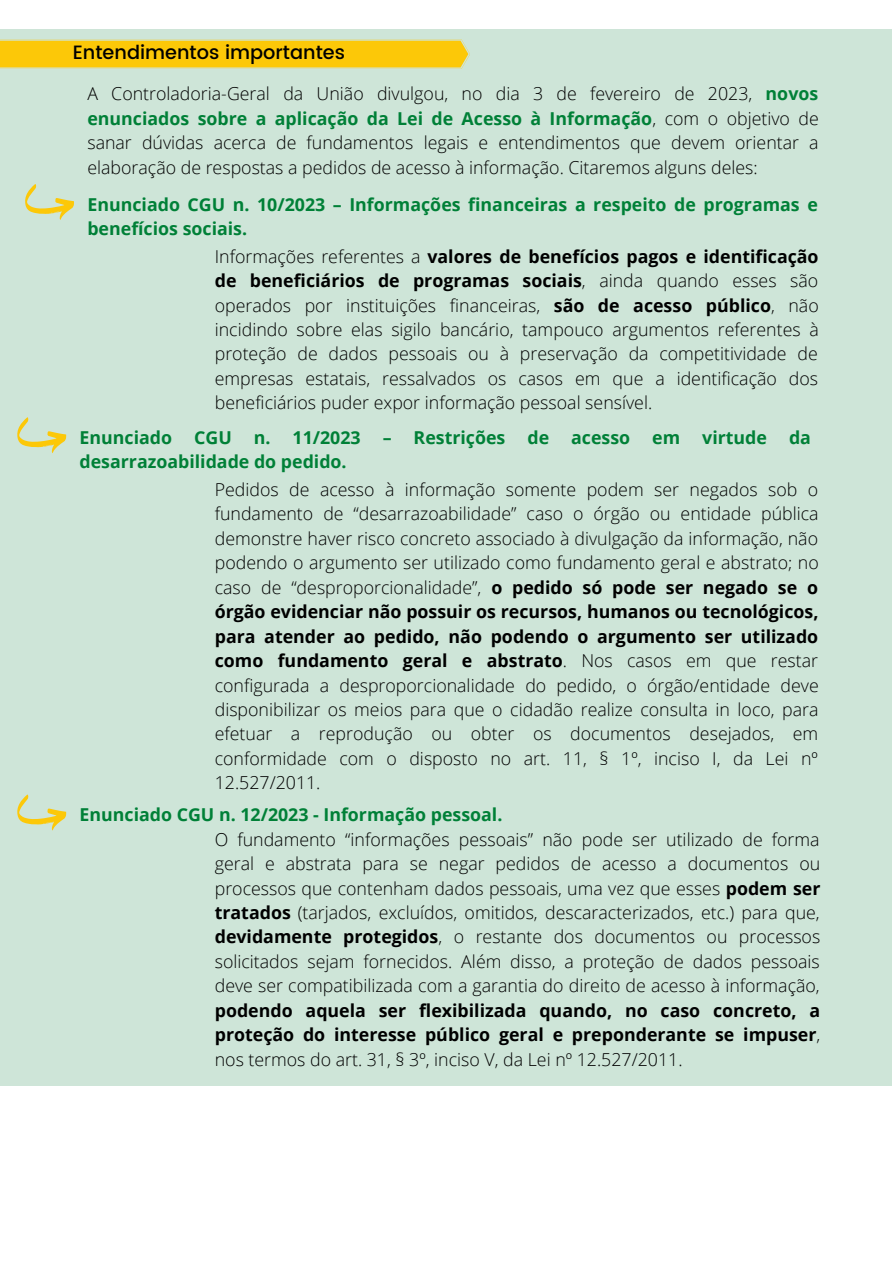
<style>
.page{position:relative;width:893px;height:1264px;background:#fff}
.page>*{position:absolute;margin:0;border:0;box-sizing:border-box;transform-origin:0 0}
.t1{font:500 19.2px "Poppins";color:#000}
.t2{font:300 17.85px/24.5px "Open Sans";color:#000;text-align:justify}
.t3{font:700 17.85px/24.5px "Open Sans";color:#008037}
.t4{font:700 17.85px/24.5px "Open Sans";color:#000;text-align:justify}
.s1{font-weight:700;color:#008037}
.s2{font-weight:700}
.s3{font-weight:300}
</style>
<div class="page">
<div style="left:0;top:30px;width:892px;height:1055px;background:#cee5d8"></div>
<svg style="left:0;top:39px;width:470px;height:30px"></svg>
<svg style="left:25px;top:184px;width:49px;height:36px"></svg>
<svg style="left:17px;top:417px;width:49px;height:36px"></svg>
<svg style="left:17px;top:794px;width:49px;height:36px"></svg>
<p class="t1" style="left:73px;top:42px;width:274px">Entendimentos importantes</p>
<p class="t2" style="left:87px;top:81px;width:733px">A Controladoria-Geral da União divulgou, no dia 3 de fevereiro de 2023, <span class="s1">novos enunciados sobre a aplicação da Lei de Acesso à Informação</span>, com o objetivo de sanar dúvidas acerca de fundamentos legais e entendimentos que devem orientar a elaboração de respostas a pedidos de acesso à informação. Citaremos alguns deles:</p>
<p class="t3" style="left:87px;top:191px;width:732px">Enunciado CGU n. 10/2023 – Informações financeiras a respeito de programas e benefícios sociais.</p>
<p class="t2" style="left:215px;top:243px;width:605px">Informações referentes a <span class="s2">valores de benefícios pagos e identificação de beneficiários de programas sociais</span>, ainda quando esses são operados por instituições financeiras, <span class="s2">são de acesso público</span>, não incidindo sobre elas sigilo bancário, tampouco argumentos referentes à proteção de dados pessoais ou à preservação da competitividade de empresas estatais, ressalvados os casos em que a identificação dos beneficiários puder expor informação pessoal sensível.</p>
<p class="t3" style="left:80px;top:424px;width:732px">Enunciado CGU n. 11/2023 – Restrições de acesso em virtude da desarrazoabilidade do pedido.</p>
<p class="t2" style="left:215px;top:476px;width:605px">Pedidos de acesso à informação somente podem ser negados sob o fundamento de “desarrazoabilidade” caso o órgão ou entidade pública demonstre haver risco concreto associado à divulgação da informação, não podendo o argumento ser utilizado como fundamento geral e abstrato; no caso de “desproporcionalidade”, <span class="s2">o pedido só pode ser negado se o órgão evidenciar não possuir os recursos, humanos ou tecnológicos, para atender ao pedido, não podendo o argumento ser utilizado como fundamento geral e abstrato</span>. Nos casos em que restar configurada a desproporcionalidade do pedido, o órgão/entidade deve disponibilizar os meios para que o cidadão realize consulta in loco, para efetuar a reprodução ou obter os documentos desejados, em conformidade com o disposto no art. 11, § 1º, inciso I, da Lei nº 12.527/2011.</p>
<p class="t3" style="left:80px;top:802px;width:424px">Enunciado CGU n. 12/2023 - Informação pessoal.</p>
<p class="t2" style="left:215px;top:826px;width:607px">O fundamento “informações pessoais” não pode ser utilizado de forma geral e abstrata para se negar pedidos de acesso a documentos ou processos que contenham dados pessoais, uma vez que esses <span class="s2">podem ser tratados</span> (tarjados, excluídos, omitidos, descaracterizados, etc.) para que, <span class="s2">devidamente protegidos</span>, o restante dos documentos ou processos solicitados sejam fornecidos. Além disso, a proteção de dados pessoais deve ser compatibilizada com a garantia do direito de acesso à informação,</p>
<p class="t4" style="left:215px;top:997px;width:607px">podendo aquela ser flexibilizada quando, no caso concreto, a proteção do interesse público geral e preponderante se impuser<span class="s3">, nos termos do art. 31, § 3º, inciso V, da Lei nº 12.527/2011.</span></p>
</div>
